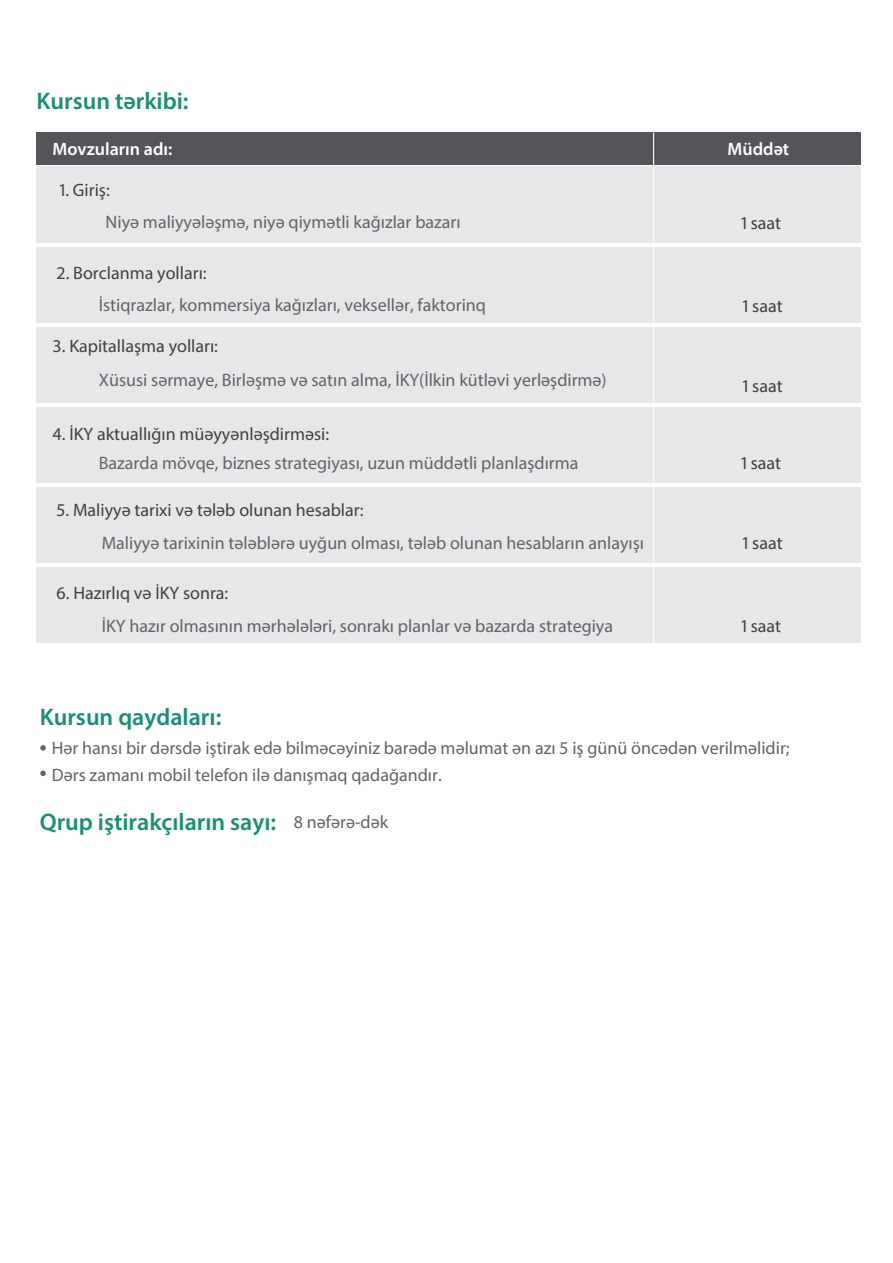
<style>
.page{position:relative;width:893px;height:1263px;background:#fff}
.page>*{position:absolute;margin:0;border:0;box-sizing:border-box;transform-origin:0 0}
.t1{font:600 24px "i AZ";color:#1a8f75}
.t2{font:18px/27px "i AZ";color:#626367}
.t3{font:18px "i AZ";color:#414042}
.t4{font:600 18px "i AZ";color:#fff}
</style>
<div class="page">
<div style="left:37px;top:247px;width:824px;height:75px;background:#e6e7e8"></div>
<div style="left:37px;top:327px;width:824px;height:75px;background:#e6e7e8"></div>
<div style="left:37px;top:407px;width:824px;height:75px;background:#e6e7e8"></div>
<div style="left:37px;top:487px;width:824px;height:75px;background:#e6e7e8"></div>
<div style="left:37px;top:568px;width:824px;height:75px;background:#e6e7e8"></div>
<div style="left:37px;top:132px;width:824px;height:32px;background:#545558"></div>
<div style="left:37px;top:166px;width:824px;height:77px;background:#e6e7e8"></div>
<hr style="left:653px;top:132px;width:1px;height:511px;background:#fff">
<svg style="left:40px;top:745px;width:6px;height:5px"></svg>
<svg style="left:40px;top:770px;width:6px;height:6px"></svg>
<h1 class="t1" style="left:37px;top:86px;width:154px">Kursun tərkibi:</h1>
<p class="t4" style="left:53px;top:138px;width:121px">Movzuların adı:</p>
<p class="t4" style="left:728px;top:138px;width:63px">Müddət</p>
<p class="t3" style="left:60px;top:179px;width:52px">1. Giriş:</p>
<p class="t2" style="left:106px;top:208px;width:357px">Niyə maliyyələşmə, niyə qiymətli kağızlar bazarı</p>
<p class="t3" style="left:741px;top:212px;width:42px">1 saat</p>
<p class="t3" style="left:57px;top:262px;width:152px">2. Borclanma yolları:</p>
<p class="t2" style="left:99px;top:291px;width:389px">İstiqrazlar, kommersiya kağızları, veksellər, faktorinq</p>
<p class="t3" style="left:53px;top:334px;width:167px">3. Kapitallaşma yolları:</p>
<p class="t2" style="left:99px;top:366px;width:509px">Xüsusi sərmaye, Birləşmə və satın alma, İKY(İlkin kütləvi yerləşdirmə)</p>
<p class="t3" style="left:53px;top:422px;width:278px">4. İKY aktuallığın müəyyənləşdirməsi:</p>
<p class="t2" style="left:99px;top:449px;width:481px">Bazarda mövqe, biznes strategiyası, uzun müddətli planlaşdırma</p>
<p class="t3" style="left:57px;top:498px;width:308px">5. Maliyyə tarixi və tələb olunan hesablar:</p>
<p class="t2" style="left:102px;top:529px;width:544px">Maliyyə tarixinin tələblərə uyğun olması, tələb olunan hesabların anlayışı</p>
<p class="t3" style="left:57px;top:581px;width:173px">6. Hazırlıq və İKY sonra:</p>
<p class="t2" style="left:102px;top:612px;width:513px">İKY hazır olmasının mərhələləri, sonrakı planlar və bazarda strategiya</p>
<h1 class="t1" style="left:40px;top:702px;width:183px">Kursun qaydaları:</h1>
<p class="t3" style="left:743px;top:295px;width:42px">1 saat</p>
<p class="t3" style="left:743px;top:374px;width:42px">1 saat</p>
<p class="t3" style="left:741px;top:452px;width:42px">1 saat</p>
<p class="t3" style="left:743px;top:531px;width:42px">1 saat</p>
<p class="t3" style="left:741px;top:614px;width:42px">1 saat</p>
<p class="t2" style="left:52px;top:734px;width:739px">Hər hansı bir dərsdə iştirak edə bilməcəyiniz barədə məlumat ən azı 5 iş günü öncədən verilməlidir;<br>Dərs zamanı mobil telefon ilə danışmaq qadağandır.</p>
<p class="t2" style="left:294px;top:808px;width:96px">8 nəfərə-dək</p>
<h1 class="t1" style="left:40px;top:806px;width:238px">Qrup iştirakçıların sayı:</h1>
</div>
